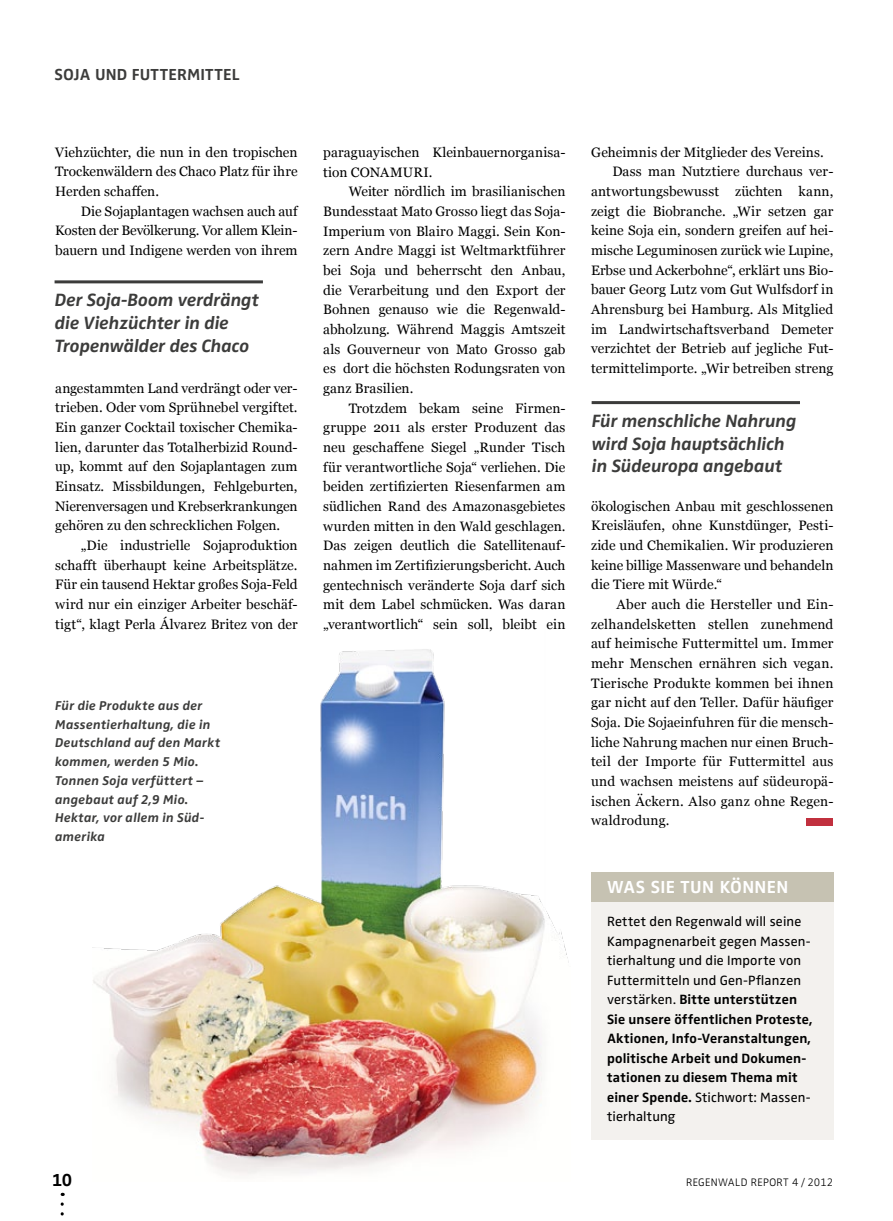
<style>
.page{position:relative;width:893px;height:1221px;background:#fff}
.page>*{position:absolute;margin:0;border:0;box-sizing:border-box;transform-origin:0 0}
.t1{font:italic 700 18.3px/22.5px "Zwo";letter-spacing:-.005em;color:#3c3c3b}
.t2{font:700 18px "Zwo";letter-spacing:.025em;color:#fff}
.t3{font:700 18px "Zwo";color:#000}
.t4{font:700 16.5px "Zwo";letter-spacing:.015em;color:#3c3c3b}
.t5{font:13.8px/19.5px "Zwo";letter-spacing:.01em;color:#000}
.t6{font:13.65px/19.6px "Georgia";letter-spacing:.005em;color:#000;text-align:justify}
.t7{font:italic 700 13.2px/18.8px "Zwo";letter-spacing:.02em;color:#3c3c3b}
.t8{font:300 11.25px "Zwo";letter-spacing:.025em;color:#000}
.s1{font-weight:700}
</style>
<div class="page">
<svg style="left:61px;top:1203px;width:3px;height:13px"></svg>
<div style="left:591px;top:879px;width:242px;height:260px;background:#f3f1ee"></div>
<div style="left:591px;top:872px;width:242px;height:29px;background:#c6c2b2"></div>
<div style="left:806px;top:818px;width:27px;height:7px;background:#c1303e"></div>
<hr style="left:55px;top:280px;width:208px;height:3px;background:#3c3c3b">
<hr style="left:592px;top:401px;width:208px;height:3px;background:#3c3c3b">
<img style="left:93px;top:649px;width:476px;height:526px">
<p class="t4" style="left:55px;top:64px;width:52px">SOJA UND</p>
<p class="t4" style="left:132px;top:64px;width:109px">FUTTERMITTEL</p>
<p class="t6" style="left:55px;top:142px;width:244px">Viehzüchter, die nun in den tropischen Trockenwäldern des Chaco Platz für ihre Herden schaffen.</p>
<p class="t6" style="left:55px;top:201px;width:244px;text-indent:26px">Die Sojaplantagen wachsen auch auf Kosten der Bevölkerung. Vor allem Klein&shy;bauern und Indigene werden von ihrem</p>
<h1 class="t1" style="left:55px;top:289px;width:206px">Der Soja-Boom verdrängt die Viehzüchter in die<br>Tropenwälder des Chaco</h1>
<p class="t6" style="left:55px;top:377px;width:244px">angestammten Land verdrängt oder ver&shy;trieben. Oder vom Sprühnebel vergiftet.<br>Ein ganzer Cocktail toxischer Chemika&shy;lien, darunter das Totalherbizid Round&shy;up, kommt auf den Sojaplantagen zum Einsatz. Missbildungen, Fehlgeburten, Nierenversagen und Krebserkrankungen gehören zu den schrecklichen Folgen.</p>
<p class="t6" style="left:55px;top:535px;width:244px;text-indent:26px">„Die industrielle Sojaproduktion schafft überhaupt keine Arbeitsplätze.<br>Für ein tausend Hektar großes Soja-Feld wird nur ein einziger Arbeiter beschäf&shy;tigt“, klagt Perla Álvarez Britez von der</p>
<p class="t6" style="left:323px;top:142px;width:244px">paraguayischen Kleinbauernorganisa&shy;tion CONAMURI.</p>
<p class="t6" style="left:323px;top:181px;width:244px;text-indent:26px">Weiter nördlich im brasilianischen Bundesstaat Mato Grosso liegt das Soja-Imperium von Blairo Maggi. Sein Kon&shy;zern Andre Maggi ist Weltmarktführer bei Soja und beherrscht den Anbau, die Verarbeitung und den Export der Bohnen genauso wie die Regenwald&shy;abholzung. Während Maggis Amtszeit als Gouverneur von Mato Grosso gab es dort die höchsten Rodungsraten von ganz Brasilien.</p>
<p class="t6" style="left:323px;top:397px;width:244px;text-indent:26px">Trotzdem bekam seine Firmen&shy;gruppe 2011 als erster Produzent das neu geschaffene Siegel „Runder Tisch für verantwortliche Soja“ verliehen. Die beiden zertifizierten Riesenfarmen am südlichen Rand des Amazonasgebietes wurden mitten in den Wald geschlagen.<br>Das zeigen deutlich die Satellitenauf&shy;nahmen im Zertifizierungsbericht. Auch gentechnisch veränderte Soja darf sich mit dem Label schmücken. Was daran „verantwortlich“ sein soll, bleibt ein</p>
<p class="t7" style="left:55px;top:696px;width:166px">Für die Produkte aus der<br>Massentierhaltung, die in<br>Deutschland auf den Markt kommen, werden 5 Mio.<br>Tonnen Soja verfüttert – angebaut auf 2,9 Mio.<br>Hektar, vor allem in Süd&shy;amerika</p>
<p class="t6" style="left:591px;top:142px;width:234px">Geheimnis der Mitglieder des Vereins.</p>
<p class="t6" style="left:612px;top:161px;width:223px">Dass man Nutztiere durchaus ver-</p>
<p class="t6" style="left:591px;top:181px;width:244px">antwortungsbewusst züchten kann,</p>
<p class="t6" style="left:591px;top:201px;width:244px">zeigt die Biobranche. „Wir setzen gar</p>
<p class="t6" style="left:591px;top:220px;width:244px">keine Soja ein, sondern greifen auf hei-</p>
<p class="t6" style="left:591px;top:240px;width:244px">mische Leguminosen zurück wie Lupine,</p>
<p class="t6" style="left:591px;top:260px;width:244px">Erbse und Ackerbohne“, erklärt uns Bio-</p>
<p class="t6" style="left:591px;top:279px;width:244px">bauer Georg Lutz vom Gut Wulfsdorf in</p>
<p class="t6" style="left:591px;top:299px;width:244px">Ahrensburg bei Hamburg. Als Mitglied</p>
<p class="t6" style="left:591px;top:319px;width:244px">im Landwirtschaftsverband Demeter</p>
<p class="t6" style="left:591px;top:338px;width:244px">verzichtet der Betrieb auf jegliche Fut-</p>
<p class="t6" style="left:591px;top:358px;width:244px">termittelimporte. „Wir betreiben streng</p>
<h1 class="t1" style="left:592px;top:410px;width:206px">Für menschliche Nahrung wird Soja hauptsächlich in Südeuropa angebaut</h1>
<p class="t6" style="left:591px;top:495px;width:244px">ökologischen Anbau mit geschlossenen Kreisläufen, ohne Kunstdünger, Pesti&shy;zide und Chemikalien. Wir produzieren keine billige Massenware und behandeln die Tiere mit Würde.“</p>
<p class="t6" style="left:591px;top:594px;width:244px;text-indent:26px">Aber auch die Hersteller und Ein&shy;zelhandelsketten stellen zunehmend auf heimische Futtermittel um. Immer mehr Menschen ernähren sich vegan.<br>Tierische Produkte kommen bei ihnen gar nicht auf den Teller. Dafür häufiger Soja. Die Sojaeinfuhren für die mensch&shy;liche Nahrung machen nur einen Bruch&shy;teil der Importe für Futtermittel aus und wachsen meistens auf südeuropä&shy;ischen Äckern. Also ganz ohne Regen&shy;waldrodung.</p>
<h2 class="t2" style="left:607px;top:876px;width:183px">Was sie tun können</h2>
<p class="t5" style="left:607px;top:911px;width:207px">Rettet den Regenwald will seine<br>Kampagnenarbeit gegen Massen&shy;tierhaltung und die Importe von<br>Futtermitteln und Gen-Pflanzen verstärken. <span class="s1">Bitte unterstützen<br>Sie unsere öffentlichen Proteste,<br>Aktionen, Info-Veranstaltungen, politische Arbeit und Dokumen&shy;tationen zu diesem Thema mit einer Spende.</span> Stichwort: Massen&shy;tierhaltung</p>
<h2 class="t3" style="left:52px;top:1169px;width:22px">10</h2>
<p class="t8" style="left:686px;top:1175px;width:149px">REGENWALD REPORT 4 / 2012</p>
</div>
